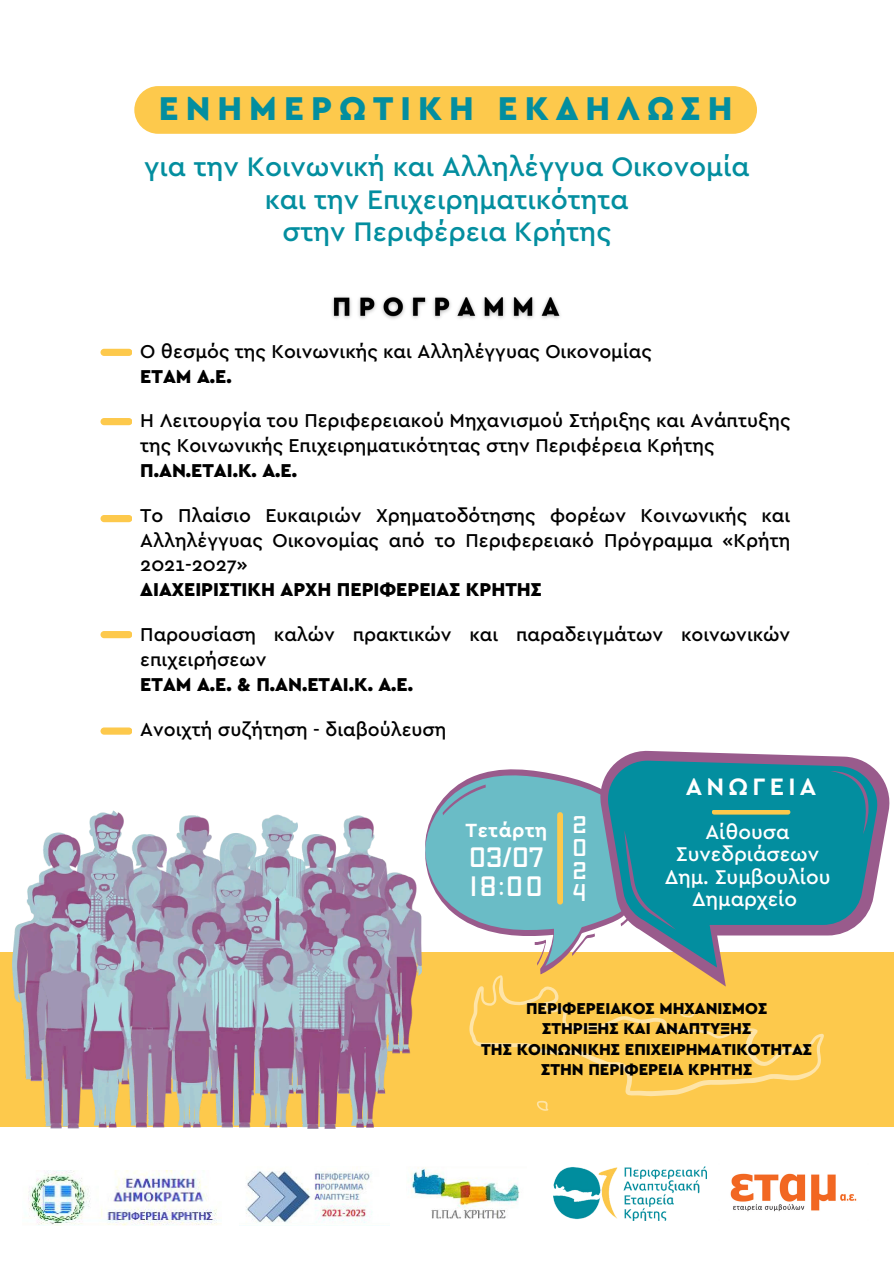
<style>
.page{position:relative;width:894px;height:1264px;background:#fff}
.page>*{position:absolute;margin:0;border:0;box-sizing:border-box;transform-origin:0 0}
.t1{font:900 34.5px "Cera GR";letter-spacing:.205em;color:#038e9f}
.t2{font:500 28.05px/32.7px "Cera GR";color:#038e9f;text-align:center}
.t3{font:28.05px "Apex Mk 2";letter-spacing:.05em;color:#fff}
.t4{font:700 24.9px "Cera GR";letter-spacing:.17em;color:#fff}
.t5{font:24.15px/22.6px "Apex Mk 2";color:#fff;text-align:justify}
.t6{font:500 20.85px/22.5px "Cera GR";color:#fff;text-align:center}
.t7{font:700 19.95px "Cera GR";letter-spacing:.03em;color:#fff}
.t8{font:500 19.5px/24.8px "Cera GR";color:#000}
.t9{font:900 16.5px "Cera GR";color:#000}
.s1{font-weight:900}
</style>
<div class="page">
<div style="left:0;top:952px;width:893px;height:175px;background:#fdc94c"></div>
<img style="left:13px;top:810px;width:408px;height:318px">
<img style="left:28px;top:1170px;width:193px;height:55px">
<img style="left:730px;top:1173px;width:127px;height:39px">
<img style="left:553px;top:1166px;width:153px;height:54px">
<img style="left:411px;top:1167px;width:109px;height:52px">
<img style="left:246px;top:1171px;width:126px;height:52px">
<div style="left:134px;top:86px;width:622px;height:48px;background:#fdc94c;border-radius:24px"></div>
<svg style="left:469px;top:975px;width:354px;height:135px"></svg>
<svg style="left:425px;top:769px;width:171px;height:205px;fill:#6abcc6"></svg>
<svg style="left:442px;top:784px;width:44px;height:31px"></svg>
<svg style="left:534px;top:939px;width:11px;height:26px"></svg>
<svg style="left:571px;top:933px;width:24px;height:23px"></svg>
<svg style="left:596px;top:750px;width:294px;height:236px"></svg>
<svg style="left:606px;top:760px;width:272px;height:207px;fill:#038e9f"></svg>
<svg style="left:830px;top:771px;width:42px;height:63px"></svg>
<svg style="left:620px;top:830px;width:56px;height:99px"></svg>
<div style="left:711px;top:809px;width:79px;height:5px;background:#fdc94c;border-radius:2px"></div>
<div style="left:557px;top:812px;width:6px;height:92px;background:#fdc94c;border-radius:3px"></div>
<img style="left:332px;top:296px;width:228px;height:23px">
<div style="left:100px;top:349px;width:32px;height:7px;background:#fdc94c;border-radius:4px"></div>
<div style="left:100px;top:418px;width:32px;height:7px;background:#fdc94c;border-radius:4px"></div>
<div style="left:100px;top:515px;width:32px;height:7px;background:#fdc94c;border-radius:4px"></div>
<div style="left:100px;top:631px;width:32px;height:7px;background:#fdc94c;border-radius:4px"></div>
<div style="left:100px;top:727px;width:32px;height:7px;background:#fdc94c;border-radius:4px"></div>
<h6 class="t1" style="left:159px;top:93px;width:575px">ΕΝΗΜΕΡΩΤΙΚΗ ΕΚΔΗΛΩΣΗ</h6>
<h6 class="t2" style="left:144px;top:151px;width:607px">για την Κοινωνική και Αλληλέγγυα Οικονομία και την Επιχειρηματικότητα<br>στην Περιφέρεια Κρήτης</h6>
<h3 class="t8" style="left:140px;top:340px;width:512px">Ο θεσμός της Κοινωνικής και Αλληλέγγυας Οικονομίας<br><span class="s1">ΕΤΑΜ Α.Ε.</span></h3>
<p class="t8" style="left:140px;top:409px;width:651px">Η Λειτουργία του Περιφερειακού Μηχανισμού Στήριξης και Ανάπτυξης της Κοινωνικής Επιχειρηματικότητας στην Περιφέρεια Κρήτης<br><span class="s1">Π.ΑΝ.ΕΤΑΙ.Κ. Α.Ε.</span></p>
<p class="t8" style="left:140px;top:503px;width:651px">Το Πλαίσιο Ευκαιριών Χρηματοδότησης φορέων Κοινωνικής και Αλληλέγγυας Οικονομίας από το Περιφερειακό Πρόγραμμα «Κρήτη 2021-2027»<br><span class="s1">ΔΙΑΧΕΙΡΙΣΤΙΚΗ ΑΡΧΗ ΠΕΡΙΦΕΡΕΙΑΣ ΚΡΗΤΗΣ</span></p>
<p class="t8" style="left:140px;top:623px;width:651px">Παρουσίαση καλών πρακτικών και παραδειγμάτων κοινωνικών επιχειρήσεων<br><span class="s1">ΕΤΑΜ Α.Ε. &amp; Π.ΑΝ.ΕΤΑΙ.Κ. Α.Ε.</span></p>
<p class="t8" style="left:140px;top:717px;width:308px">Ανοιχτή συζήτηση - διαβούλευση</p>
<h5 class="t7" style="left:465px;top:821px;width:83px">Τετάρτη</h5>
<p class="t5" style="left:572px;top:814px;width:16px">2<br>0<br>2</p>
<p class="t3" style="left:470px;top:873px;width:74px">18:00</p>
<p class="t5" style="left:572px;top:882px;width:15px">4</p>
<h3 class="t3" style="left:469px;top:845px;width:76px">03/07</h3>
<p class="t4" style="left:685px;top:775px;width:132px">ΑΝΩΓΕΙΑ</p>
<p class="t6" style="left:664px;top:821px;width:167px">Αίθουσα<br>Συνεδριάσεων<br>Δημ. Συμβουλίου<br>Δημαρχείο</p>
<p class="t9" style="left:526px;top:1000px;width:243px">ΠΕΡΙΦΕΡΕΙΑΚΟΣ ΜΗΧΑΝΙΣΜΟΣ</p>
<h4 class="t9" style="left:542px;top:1021px;width:211px">ΣΤΗΡΙΞΗΣ ΚΑΙ ΑΝΑΠΤΥΞΗΣ</h4>
<h6 class="t9" style="left:481px;top:1041px;width:332px">ΤΗΣ ΚΟΙΝΩΝΙΚΗΣ ΕΠΙΧΕΙΡΗΜΑΤΙΚΟΤΗΤΑΣ</h6>
<p class="t9" style="left:541px;top:1061px;width:213px">ΣΤΗΝ ΠΕΡΙΦΕΡΕΙΑ ΚΡΗΤΗΣ</p>
</div>
